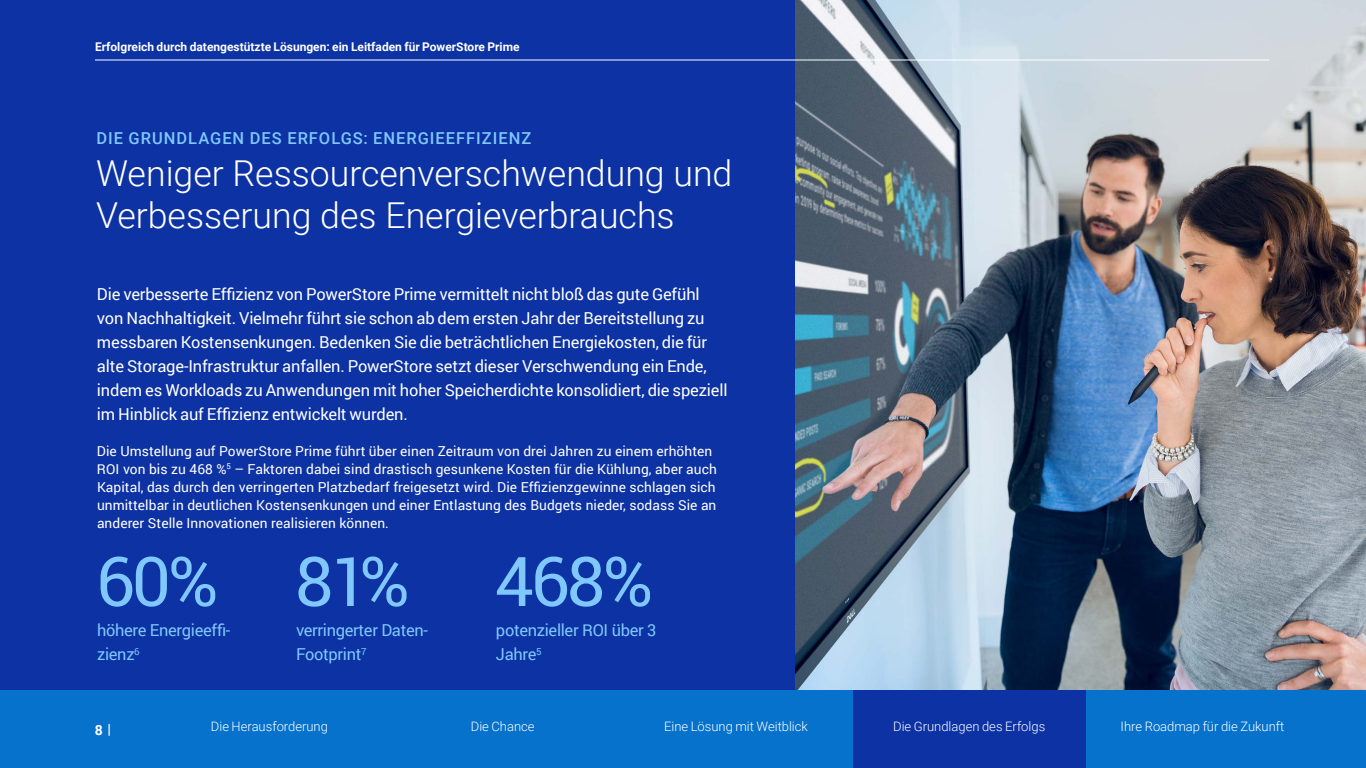
<style>
.page{position:relative;width:1366px;height:768px;background:#fff}
.page>*{position:absolute;margin:0;border:0;box-sizing:border-box;transform-origin:0 0}
.t1{font:68.6px "Roboto";letter-spacing:-.04em;color:#80c7fb}
.t2{font:300 35.7px/42px "Roboto";color:#fff}
.t3{font:16.5px/24px "Roboto";letter-spacing:-.01em;color:#fff}
.t4{font:16.5px/24px "Roboto";letter-spacing:-.02em;color:#80c7fb}
.t5{font:500 16.5px "Roboto";letter-spacing:.06em;color:#80c7fb}
.t6{font:700 14px "Roboto";color:#fff}
.t7{font:13.7px/18px "Roboto";letter-spacing:.005em;color:#fff}
.t8{font:300 13px "Roboto";color:#fff}
.t9{font:700 12px "Roboto";color:#fff}
</style>
<div class="page">
<div style="left:0;top:690px;width:1366px;height:78px;background:#0672cb"></div>
<div style="left:853px;top:690px;width:233px;height:78px;background:#0c32a4"></div>
<div style="left:0;top:0;width:795px;height:690px;background:#0c32a4"></div>
<img style="left:795px;top:0;width:571px;height:690px">
<hr style="left:95px;top:60px;width:1174px;height:1px;background:#fff">
<p class="t9" style="left:95px;top:39px;width:426px">Erfolgreich durch datengestützte Lösungen: ein Leitfaden für PowerStore Prime</p>
<p class="t5" style="left:96px;top:127px;width:436px">DIE GRUNDLAGEN DES ERFOLGS: ENERGIEEFFIZIENZ</p>
<h2 class="t2" style="left:96px;top:151px;width:638px">Weniger Ressourcenverschwendung und<br>Verbesserung des Energieverbrauchs</h2>
<p class="t3" style="left:97px;top:282px;width:632px">Die verbesserte Effizienz von PowerStore Prime vermittelt nicht bloß das gute Gefühl von Nachhaltigkeit. Vielmehr führt sie schon ab dem ersten Jahr der Bereitstellung zu messbaren Kostensenkungen. Bedenken Sie die beträchtlichen Energiekosten, die für alte Storage-Infrastruktur anfallen. PowerStore setzt dieser Verschwendung ein Ende, indem es Workloads zu Anwendungen mit hoher Speicherdichte konsolidiert, die speziell im Hinblick auf Effizienz entwickelt wurden.</p>
<p class="t7" style="left:97px;top:442px;width:621px">Die Umstellung auf PowerStore Prime führt über einen Zeitraum von drei Jahren zu einem erhöhten ROI von bis zu 468 %<sup>5</sup> – Faktoren dabei sind drastisch gesunkene Kosten für die Kühlung, aber auch Kapital, das durch den verringerten Platzbedarf freigesetzt wird. Die Effizienzgewinne schlagen sich unmittelbar in deutlichen Kostensenkungen und einer Entlastung des Budgets nieder, sodass Sie an anderer Stelle Innovationen realisieren können.</p>
<h1 class="t1" style="left:96px;top:533px;width:558px">60% 81% 468%</h1>
<p class="t4" style="left:97px;top:618px;width:135px">höhere Energieeffi&shy;zienz<sup>6</sup></p>
<p class="t4" style="left:296px;top:618px;width:134px">verringerter Daten-<br>Footprint<sup>7</sup></p>
<p class="t4" style="left:496px;top:618px;width:162px">potenzieller ROI über 3<br>Jahre<sup>5</sup></p>
<p class="t6" style="left:95px;top:719px;width:18px">8 |</p>
<p class="t8" style="left:211px;top:717px;width:119px">Die Herausforderung</p>
<p class="t8" style="left:471px;top:717px;width:65px">Die Chance</p>
<p class="t8" style="left:664px;top:717px;width:145px">Eine Lösung mit Weitblick</p>
<p class="t8" style="left:893px;top:717px;width:154px">Die Grundlagen des Erfolgs</p>
<p class="t8" style="left:1121px;top:717px;width:165px">Ihre Roadmap für die Zukunft</p>
</div>
